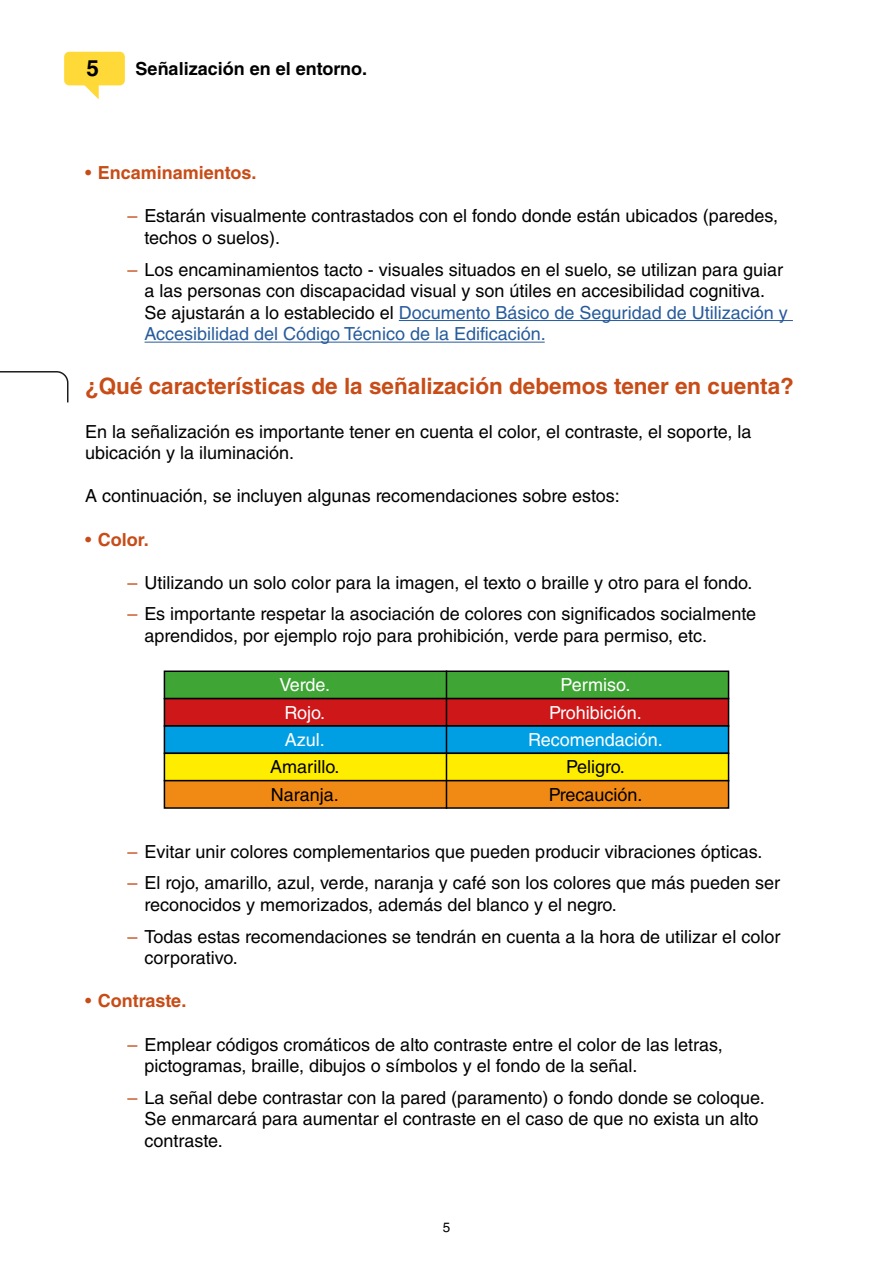
<style>
.page{position:relative;width:893px;height:1263px;background:#fff}
.page>*{position:absolute;margin:0;border:0;box-sizing:border-box;transform-origin:0 0}
.t1{font:700 22.5px "Helvetica LT Std";color:#c74c17}
.t2{font:700 22.5px "Helvetica LT Std";color:#000}
.t3{font:18px/21.6px "Helvetica LT Std";color:#000}
.t4{font:18px "Helvetica LT Std";color:#fff}
.t5{font:700 18px "Helvetica LT Std";color:#c74c17}
.t6{font:700 18px "Helvetica LT Std";color:#000}
.t7{font:13.5px "Helvetica LT Std";color:#000}
.s1{font-weight:400}
.s2{color:#c74c17}
.s3{color:#275b9b}
</style>
<div class="page">
<svg style="left:84px;top:85px;width:15px;height:14px"></svg>
<div style="left:64px;top:52px;width:61px;height:33px;background:#ffd938;border-radius:5px"></div>
<hr style="left:399px;top:320px;width:394px;height:1px;background:#275b9b">
<hr style="left:145px;top:342px;width:400px;height:1px;background:#275b9b">
<svg style="left:0;top:371px;width:69px;height:32px"></svg>
<div style="left:164px;top:670px;width:565px;height:29px;background:#3fa535;border:2px solid #000"></div>
<div style="left:164px;top:698px;width:565px;height:29px;background:#cd1719;border:2px solid #000"></div>
<div style="left:164px;top:725px;width:565px;height:29px;background:#009fe3;border:2px solid #000"></div>
<div style="left:164px;top:752px;width:565px;height:29px;background:#ffed00;border:2px solid #000"></div>
<div style="left:164px;top:780px;width:565px;height:29px;background:#f18a15;border:2px solid #000"></div>
<hr style="left:446px;top:670px;width:1px;height:139px;background:#000">
<p class="t2" style="left:87px;top:54px;width:14px">5</p>
<p class="t6" style="left:136px;top:57px;width:233px">Señalización en el entorno.</p>
<p class="t5" style="left:85px;top:162px;width:173px"><span class="s1">•</span> Encaminamientos.</p>
<p class="t3" style="left:145px;top:205px;width:635px;text-indent:-17px"><span class="s2">–</span> Estarán visualmente contrastados con el fondo donde están ubicados (paredes, techos o suelos).</p>
<p class="t3" style="left:145px;top:258px;width:645px;text-indent:-17px"><span class="s2">–</span> Los encaminamientos tacto - visuales situados en el suelo, se utilizan para guiar a las personas con discapacidad visual y son útiles en accesibilidad cognitiva.<br>Se ajustarán a lo establecido el <span class="s3">Documento Básico de Seguridad de Utilización y Accesibilidad del Código Técnico de la Edificación.</span></p>
<p class="t1" style="left:85px;top:373px;width:710px">¿Qué características de la señalización debemos tener en cuenta?</p>
<p class="t3" style="left:85px;top:420px;width:668px">En la señalización es importante tener en cuenta el color, el contraste, el soporte, la ubicación y la iluminación.</p>
<p class="t3" style="left:85px;top:485px;width:536px">A continuación, se incluyen algunas recomendaciones sobre estos:</p>
<p class="t5" style="left:85px;top:528px;width:65px"><span class="s1">•</span> Color.</p>
<p class="t3" style="left:128px;top:572px;width:626px"><span class="s2">–</span> Utilizando un solo color para la imagen, el texto o braille y otro para el fondo.</p>
<p class="t3" style="left:145px;top:603px;width:613px;text-indent:-17px"><span class="s2">–</span> Es importante respetar la asociación de colores con significados socialmente aprendidos, por ejemplo rojo para prohibición, verde para permiso, etc.</p>
<p class="t4" style="left:279px;top:675px;width:52px">Verde.</p>
<p class="t4" style="left:561px;top:675px;width:71px">Permiso.</p>
<p class="t4" style="left:284px;top:702px;width:42px">Rojo.</p>
<p class="t4" style="left:549px;top:702px;width:94px">Prohibición.</p>
<p class="t4" style="left:285px;top:729px;width:42px">Azul.</p>
<p class="t4" style="left:528px;top:729px;width:136px">Recomendación.</p>
<p class="t3" style="left:270px;top:756px;width:71px">Amarillo.</p>
<p class="t3" style="left:566px;top:756px;width:60px">Peligro.</p>
<p class="t3" style="left:271px;top:784px;width:69px">Naranja.</p>
<p class="t3" style="left:549px;top:784px;width:95px">Precaución.</p>
<p class="t3" style="left:128px;top:841px;width:636px"><span class="s2">–</span> Evitar unir colores complementarios que pueden producir vibraciones ópticas.</p>
<p class="t3" style="left:145px;top:872px;width:637px;text-indent:-17px"><span class="s2">–</span> El rojo, amarillo, azul, verde, naranja y café son los colores que más pueden ser reconocidos y memorizados, además del blanco y el negro.</p>
<p class="t3" style="left:145px;top:925px;width:637px;text-indent:-17px"><span class="s2">–</span> Todas estas recomendaciones se tendrán en cuenta a la hora de utilizar el color corporativo.</p>
<p class="t5" style="left:85px;top:990px;width:103px"><span class="s1">•</span> Contraste.</p>
<p class="t3" style="left:145px;top:1033px;width:580px;text-indent:-17px"><span class="s2">–</span> Emplear códigos cromáticos de alto contraste entre el color de las letras, pictogramas, braille, dibujos o símbolos y el fondo de la señal.</p>
<p class="t3" style="left:145px;top:1086px;width:622px;text-indent:-17px"><span class="s2">–</span> La señal debe contrastar con la pared (paramento) o fondo donde se coloque.<br>Se enmarcará para aumentar el contraste en el caso de que no exista un alto contraste.</p>
<p class="t7" style="left:443px;top:1220px;width:9px">5</p>
</div>
